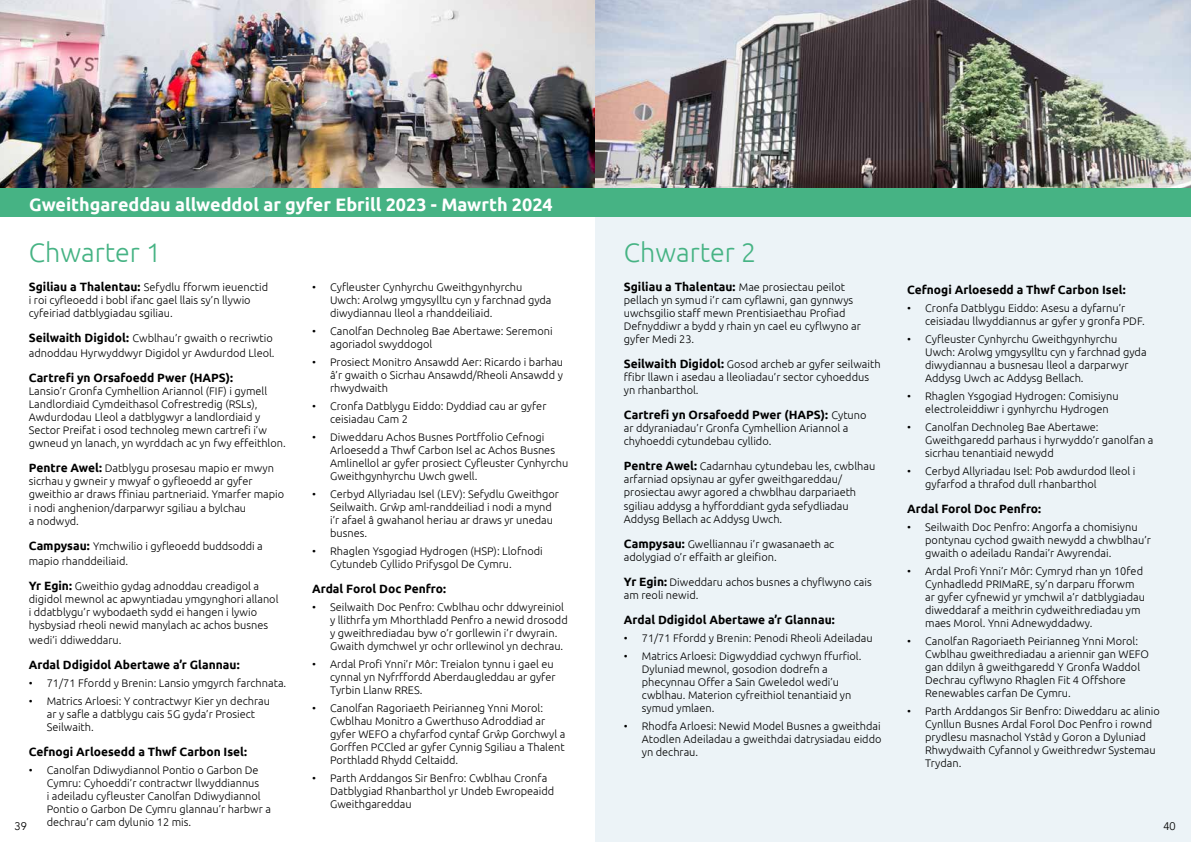
<style>
.page{position:relative;width:1191px;height:842px;background:#fff}
.page>*{position:absolute;margin:0;border:0;box-sizing:border-box;transform-origin:0 0}
.t1{font:300 26.8px "Ubuntu";color:#46b384}
.t2{font:700 18px "Ubuntu";color:#fff}
.t3{font:700 12px "Ubuntu";color:#000}
.t4{font:300 11px/13px "Ubuntu";color:#000}
.t5{font:11px "Avenir";color:#000}
.s1{font-weight:700;font-size:12px}
.s2{font-weight:300;font-size:11px}
</style>
<div class="page">
<div style="left:595px;top:0;width:596px;height:842px;background:#ecf3f7"></div>
<img style="left:0;top:0;width:1191px;height:188px">
<div style="left:0;top:188px;width:1191px;height:29px;background:#46b384"></div>
<h2 class="t2" style="left:29px;top:193px;width:525px">Gweithgareddau allweddol ar gyfer Ebrill 2023 - Mawrth 2024</h2>
<h1 class="t1" style="left:29px;top:237px;width:134px">Chwarter 1</h1>
<p class="t4" style="left:29px;top:281px;width:241px"><span class="s1">Sgiliau a Thalentau:</span> Sefydlu fforwm ieuenctid i roi cyfleoedd i bobl ifanc gael llais sy’n llywio cyfeiriad datblygiadau sgiliau.</p>
<p class="t4" style="left:29px;top:331px;width:247px;line-height:15px"><span class="s1">Seilwaith Digidol:</span> Cwblhau’r gwaith o recriwtio adnoddau Hyrwyddwyr Digidol yr Awdurdod Lleol.</p>
<p class="t3" style="left:29px;top:371px;width:206px">Cartrefi yn Orsafoedd Pwer (HAPS):</p>
<p class="t4" style="left:29px;top:385px;width:258px">Lansio’r Gronfa Cymhellion Ariannol (FIF) i gymell Landlordiaid Cymdeithasol Cofrestredig (RSLs), Awdurdodau Lleol a datblygwyr a landlordiaid y Sector Preifat i osod technoleg mewn cartrefi i’w gwneud yn lanach, yn wyrddach ac yn fwy effeithlon.</p>
<p class="t4" style="left:29px;top:462px;width:257px"><span class="s1">Pentre Awel:</span> Datblygu prosesau mapio er mwyn sicrhau y gwneir y mwyaf o gyfleoedd ar gyfer gweithio ar draws ffiniau partneriaid. Ymarfer mapio i nodi anghenion/darparwyr sgiliau a bylchau<br>a nodwyd.</p>
<p class="t4" style="left:29px;top:538px;width:236px;line-height:15px"><span class="s1">Campysau:</span> Ymchwilio i gyfleoedd buddsoddi a mapio rhanddeiliaid.</p>
<p class="t4" style="left:29px;top:579px;width:251px"><span class="s1">Yr Egin:</span> Gweithio gydag adnoddau creadigol a digidol mewnol ac apwyntiadau ymgynghori allanol i ddatblygu’r wybodaeth sydd ei hangen i lywio hysbysiad rheoli newid manylach ac achos busnes</p>
<p class="t4" style="left:29px;top:633px;width:94px">wedi’i ddiweddaru.</p>
<p class="t3" style="left:29px;top:657px;width:212px">Ardal Ddigidol Abertawe a’r Glannau:</p>
<p class="t4" style="left:29px;top:676px;width:259px">• 71/71 Ffordd y Brenin: Lansio ymgyrch farchnata.</p>
<p class="t4" style="left:47px;top:694px;width:225px;text-indent:-18px">• Matrics Arloesi: Y contractwyr Kier yn dechrau ar y safle a datblygu cais 5G gyda’r Prosiect<br>Seilwaith.</p>
<p class="t3" style="left:29px;top:744px;width:220px">Cefnogi Arloesedd a Thwf Carbon Isel:</p>
<p class="t4" style="left:47px;top:763px;width:226px;text-indent:-18px">• Canolfan Ddiwydiannol Pontio o Garbon De Cymru: Cyhoeddi’r contractwr llwyddiannus<br>i adeiladu cyfleuster Canolfan Ddiwydiannol Pontio o Garbon De Cymru glannau’r harbwr a dechrau’r cam dylunio 12 mis.</p>
<h1 class="t1" style="left:624px;top:237px;width:134px">Chwarter 2</h1>
<p class="t4" style="left:624px;top:281px;width:238px"><span class="s1">Sgiliau a Thalentau:</span> Mae prosiectau peilot pellach yn symud i’r cam cyflawni, gan gynnwys uwchsgilio staff mewn Prentisiaethau Profiad Defnyddiwr a bydd y rhain yn cael eu cyflwyno ar gyfer Medi 23.</p>
<p class="t4" style="left:624px;top:358px;width:258px"><span class="s1">Seilwaith Digidol:</span> Gosod archeb ar gyfer seilwaith ffibr llawn i asedau a lleoliadau’r sector cyhoeddus yn rhanbarthol.</p>
<p class="t3" style="left:624px;top:408px;width:244px">Cartrefi yn Orsafoedd Pwer (HAPS): <span class="s2">Cytuno</span></p>
<p class="t4" style="left:624px;top:422px;width:226px">ar ddyraniadau’r Gronfa Cymhellion Ariannol a chyhoeddi cytundebau cyllido.</p>
<p class="t4" style="left:624px;top:460px;width:253px"><span class="s1">Pentre Awel:</span> Cadarnhau cytundebau les, cwblhau arfarniad opsiynau ar gyfer gweithgareddau/ prosiectau awyr agored a chwblhau darpariaeth sgiliau addysg a hyfforddiant gyda sefydliadau Addysg Bellach ac Addysg Uwch.</p>
<p class="t4" style="left:624px;top:537px;width:212px"><span class="s1">Campysau:</span> Gwelliannau i’r gwasanaeth ac adolygiad o’r effaith ar gleifion.</p>
<p class="t4" style="left:624px;top:575px;width:249px"><span class="s1">Yr Egin:</span> Diweddaru achos busnes a chyflwyno cais am reoli newid.</p>
<p class="t3" style="left:624px;top:612px;width:212px">Ardal Ddigidol Abertawe a’r Glannau:</p>
<p class="t4" style="left:624px;top:631px;width:250px">• 71/71 Ffordd y Brenin: Penodi Rheoli Adeiladau</p>
<p class="t4" style="left:642px;top:649px;width:221px;text-indent:-18px">• Matrics Arloesi: Digwyddiad cychwyn ffurfiol.<br>Dyluniad mewnol, gosodion dodrefn a phecynnau Offer a Sain Gweledol wedi’u cwblhau. Materion cyfreithiol tenantiaid yn symud ymlaen.</p>
<p class="t4" style="left:642px;top:719px;width:241px;text-align:justify;text-indent:-18px">• Rhodfa Arloesi: Newid Model Busnes a gweithdai Atodlen Adeiladau a gweithdai datrysiadau eiddo yn dechrau.</p>
<p class="t4" style="left:330px;top:281px;width:223px;text-indent:-18px">• Cyfleuster Cynhyrchu Gweithgynhyrchu<br>Uwch: Arolwg ymgysylltu cyn y farchnad gyda diwydiannau lleol a rhanddeiliaid.</p>
<p class="t4" style="left:330px;top:325px;width:224px;text-indent:-18px">• Canolfan Dechnoleg Bae Abertawe: Seremoni agoriadol swyddogol</p>
<p class="t4" style="left:330px;top:356px;width:235px;text-align:justify;text-indent:-18px">• Prosiect Monitro Ansawdd Aer: Ricardo i barhau â’r gwaith o Sicrhau Ansawdd/Rheoli Ansawdd y rhwydwaith</p>
<p class="t4" style="left:330px;top:400px;width:218px;text-indent:-18px">• Cronfa Datblygu Eiddo: Dyddiad cau ar gyfer ceisiadau Cam 2</p>
<p class="t4" style="left:330px;top:431px;width:240px;text-indent:-18px">• Diweddaru Achos Busnes Portffolio Cefnogi Arloesedd a Thwf Carbon Isel ac Achos Busnes Amlinellol ar gyfer prosiect Cyfleuster Cynhyrchu Gweithgynhyrchu Uwch gwell.</p>
<p class="t4" style="left:330px;top:488px;width:230px;text-indent:-18px">• Cerbyd Allyriadau Isel (LEV): Sefydlu Gweithgor Seilwaith. Grŵp aml-randdeiliad i nodi a mynd i’r afael â gwahanol heriau ar draws yr unedau busnes.</p>
<p class="t4" style="left:330px;top:545px;width:214px;text-indent:-18px">• Rhaglen Ysgogiad Hydrogen (HSP): Llofnodi<br>Cytundeb Cyllido Prifysgol De Cymru.</p>
<p class="t3" style="left:312px;top:582px;width:135px">Ardal Forol Doc Penfro:</p>
<p class="t4" style="left:330px;top:601px;width:239px;text-indent:-18px">• Seilwaith Doc Penfro: Cwblhau ochr ddwyreiniol y llithrfa ym Mhorthladd Penfro a newid drosodd y gweithrediadau byw o’r gorllewin i’r dwyrain.<br>Gwaith dymchwel yr ochr orllewinol yn dechrau.</p>
<p class="t4" style="left:330px;top:658px;width:227px;text-indent:-18px">• Ardal Profi Ynni’r Môr: Treialon tynnu i gael eu cynnal yn Nyfrffordd Aberdaugleddau ar gyfer<br>Tyrbin Llanw RRES.</p>
<p class="t4" style="left:330px;top:702px;width:237px;text-indent:-18px">• Canolfan Ragoriaeth Peirianneg Ynni Morol:<br>Cwblhau Monitro a Gwerthuso Adroddiad ar gyfer WEFO a chyfarfod cyntaf Grŵp Gorchwyl a Gorffen PCCled ar gyfer Cynnig Sgiliau a Thalent Porthladd Rhydd Celtaidd.</p>
<p class="t4" style="left:330px;top:772px;width:226px;text-indent:-18px">• Parth Arddangos Sir Benfro: Cwblhau Cronfa<br>Datblygiad Rhanbarthol yr Undeb Ewropeaidd<br>Gweithgareddau</p>
<p class="t3" style="left:907px;top:282px;width:220px">Cefnogi Arloesedd a Thwf Carbon Isel:</p>
<p class="t4" style="left:925px;top:301px;width:221px;text-indent:-18px">• Cronfa Datblygu Eiddo: Asesu a dyfarnu’r ceisiadau llwyddiannus ar gyfer y gronfa PDF.</p>
<p class="t4" style="left:925px;top:332px;width:223px;text-indent:-18px">• Cyfleuster Cynhyrchu Gweithgynhyrchu Uwch: Arolwg ymgysylltu cyn y farchnad gyda diwydiannau a busnesau lleol a darparwyr Addysg Uwch ac Addysg Bellach.</p>
<p class="t4" style="left:925px;top:389px;width:195px;text-indent:-18px">• Rhaglen Ysgogiad Hydrogen: Comisiynu electroleiddiwr i gynhyrchu Hydrogen</p>
<p class="t4" style="left:925px;top:420px;width:230px;text-indent:-18px">• Canolfan Dechnoleg Bae Abertawe:<br>Gweithgaredd parhaus i hyrwyddo’r ganolfan a sicrhau tenantiaid newydd</p>
<p class="t4" style="left:925px;top:464px;width:212px;text-indent:-18px">• Cerbyd Allyriadau Isel: Pob awdurdod lleol i gyfarfod a thrafod dull rhanbarthol</p>
<p class="t3" style="left:907px;top:501px;width:135px">Ardal Forol Doc Penfro:</p>
<p class="t4" style="left:925px;top:520px;width:227px;text-indent:-18px">• Seilwaith Doc Penfro: Angorfa a chomisiynu pontynau cychod gwaith newydd a chwblhau’r gwaith o adeiladu Randai’r Awyrendai.</p>
<p class="t4" style="left:925px;top:564px;width:221px;text-indent:-18px">• Ardal Profi Ynni’r Môr: Cymryd rhan yn 10fed Cynhadledd PRIMaRE, sy’n darparu fforwm ar gyfer cyfnewid yr ymchwil a’r datblygiadau diweddaraf a meithrin cydweithrediadau ym maes Morol. Ynni Adnewyddadwy.</p>
<p class="t4" style="left:925px;top:634px;width:225px;text-indent:-18px">• Canolfan Ragoriaeth Peirianneg Ynni Morol:<br>Cwblhau gweithrediadau a ariennir gan WEFO gan ddilyn â gweithgaredd Y Gronfa Waddol Dechrau cyflwyno Rhaglen Fit 4 Offshore Renewables carfan De Cymru.</p>
<p class="t4" style="left:925px;top:704px;width:236px;text-indent:-18px">• Parth Arddangos Sir Benfro: Diweddaru ac alinio Cynllun Busnes Ardal Forol Doc Penfro i rownd prydlesu masnachol Ystâd y Goron a Dyluniad Rhwydwaith Cyfannol y Gweithredwr Systemau Trydan.</p>
<p class="t5" style="left:15px;top:819px;width:14px">39</p>
<p class="t5" style="left:1163px;top:819px;width:14px">40</p>
</div>
